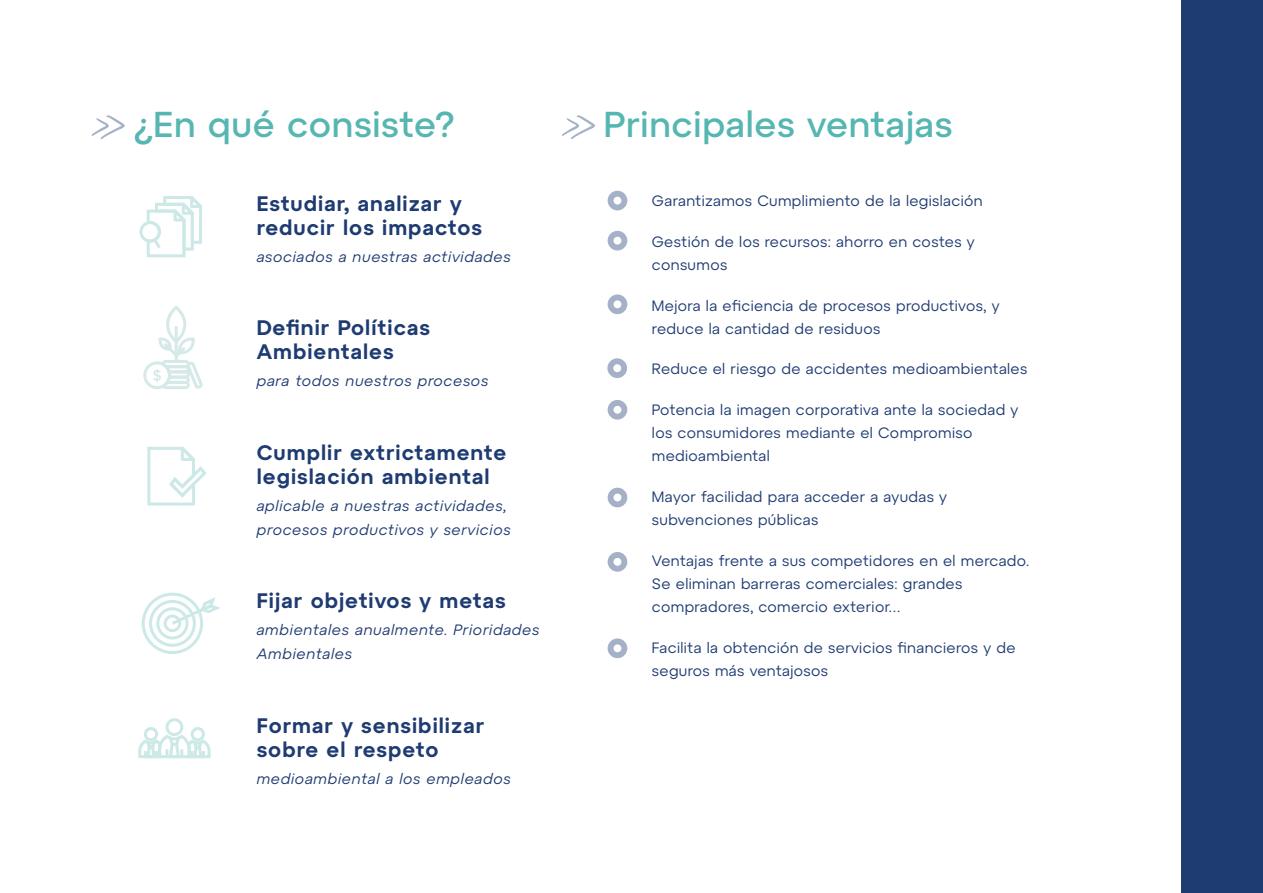
<style>
.page{position:relative;width:1263px;height:893px;background:#fff}
.page>*{position:absolute;margin:0;border:0;box-sizing:border-box;transform-origin:0 0}
.t1{font:500 36px "Atyp Text";letter-spacing:.02em;color:#56b6b1}
.t2{font:600 21px/24px "Atyp Text";letter-spacing:.05em;color:#1e3b72}
.t3{font:15px/23.2px "Atyp Text";letter-spacing:.025em;color:#1e3b72}
.t4{font:italic 15px/24px "Atyp Text";letter-spacing:.05em;color:#1e3b72}
</style>
<div class="page">
<svg style="left:608px;top:191px;width:19px;height:19px"></svg>
<svg style="left:608px;top:231px;width:19px;height:20px"></svg>
<svg style="left:608px;top:294px;width:19px;height:20px"></svg>
<svg style="left:607px;top:358px;width:20px;height:20px"></svg>
<svg style="left:608px;top:488px;width:19px;height:19px"></svg>
<svg style="left:608px;top:400px;width:19px;height:20px"></svg>
<svg style="left:608px;top:552px;width:19px;height:20px"></svg>
<svg style="left:608px;top:638px;width:19px;height:20px"></svg>
<svg style="left:92px;top:115px;width:33px;height:24px"></svg>
<svg style="left:562px;top:115px;width:33px;height:24px"></svg>
<div style="left:1181px;top:0;width:82px;height:893px;background:#1e3b72"></div>
<svg style="left:139px;top:196px;width:63px;height:62px"></svg>
<hr style="left:175px;top:327px;width:3px;height:34px;background:#d5e9e8">
<div style="left:166px;top:306px;width:20px;height:37px;border:3px solid #d5e9e8;border-radius:50%"></div>
<svg style="left:143px;top:334px;width:60px;height:55px"></svg>
<svg style="left:147px;top:446px;width:60px;height:60px"></svg>
<div style="left:164px;top:615px;width:17px;height:17px;border:3px solid #cce9e8;border-radius:50%"></div>
<div style="left:156px;top:607px;width:33px;height:32px;border:3px solid #cce9e8;border-radius:50%"></div>
<div style="left:149px;top:600px;width:47px;height:47px;border:3px solid #cce9e8;border-radius:50%"></div>
<div style="left:142px;top:593px;width:61px;height:61px;border:3px solid #cce9e8;border-radius:50%"></div>
<svg style="left:168px;top:594px;width:52px;height:33px"></svg>
<div style="left:165px;top:718px;width:18px;height:18px;border:3px solid #cce9e8;border-radius:50%"></div>
<div style="left:191px;top:727px;width:14px;height:14px;border:3px solid #cce9e8;border-radius:50%"></div>
<div style="left:144px;top:727px;width:14px;height:14px;border:3px solid #cce9e8;border-radius:50%"></div>
<svg style="left:138px;top:733px;width:73px;height:26px"></svg>
<h1 class="t1" style="left:134px;top:97px;width:322px">¿En qué consiste?</h1>
<h2 class="t2" style="left:257px;top:190px;width:227px">Estudiar, analizar y reducir los impactos</h2>
<p class="t4" style="left:257px;top:244px;width:255px">asociados a nuestras actividades</p>
<h2 class="t2" style="left:257px;top:315px;width:175px">Definir Políticas<br>Ambientales</h2>
<p class="t4" style="left:257px;top:368px;width:233px">para todos nuestros procesos</p>
<h2 class="t2" style="left:257px;top:439px;width:251px">Cumplir extrictamente legislación ambiental</h2>
<p class="t4" style="left:257px;top:493px;width:255px">aplicable a nuestras actividades, procesos productivos y servicios</p>
<h2 class="t2" style="left:257px;top:588px;width:250px">Fijar objetivos y metas</h2>
<p class="t4" style="left:257px;top:617px;width:284px">ambientales anualmente. Prioridades<br>Ambientales</p>
<h2 class="t2" style="left:257px;top:712px;width:229px">Formar y sensibilizar sobre el respeto</h2>
<p class="t4" style="left:257px;top:766px;width:256px">medioambiental a los empleados</p>
<h1 class="t1" style="left:604px;top:97px;width:350px">Principales ventajas</h1>
<p class="t3" style="left:652px;top:189px;width:332px">Garantizamos Cumplimiento de la legislación</p>
<p class="t3" style="left:652px;top:229px;width:324px">Gestión de los recursos: ahorro en costes y consumos</p>
<p class="t3" style="left:652px;top:293px;width:349px">Mejora la eficiencia de procesos productivos, y reduce la cantidad de residuos</p>
<p class="t3" style="left:652px;top:357px;width:377px">Reduce el riesgo de accidentes medioambientales</p>
<p class="t3" style="left:652px;top:397px;width:368px">Potencia la imagen corporativa ante la sociedad y los consumidores mediante el Compromiso medioambiental</p>
<p class="t3" style="left:652px;top:484px;width:297px">Mayor facilidad para acceder a ayudas y subvenciones públicas</p>
<p class="t3" style="left:652px;top:548px;width:379px">Ventajas frente a sus competidores en el mercado.<br>Se eliminan barreras comerciales: grandes compradores, comercio exterior…</p>
<p class="t3" style="left:652px;top:635px;width:365px">Facilita la obtención de servicios financieros y de seguros más ventajosos</p>
</div>
